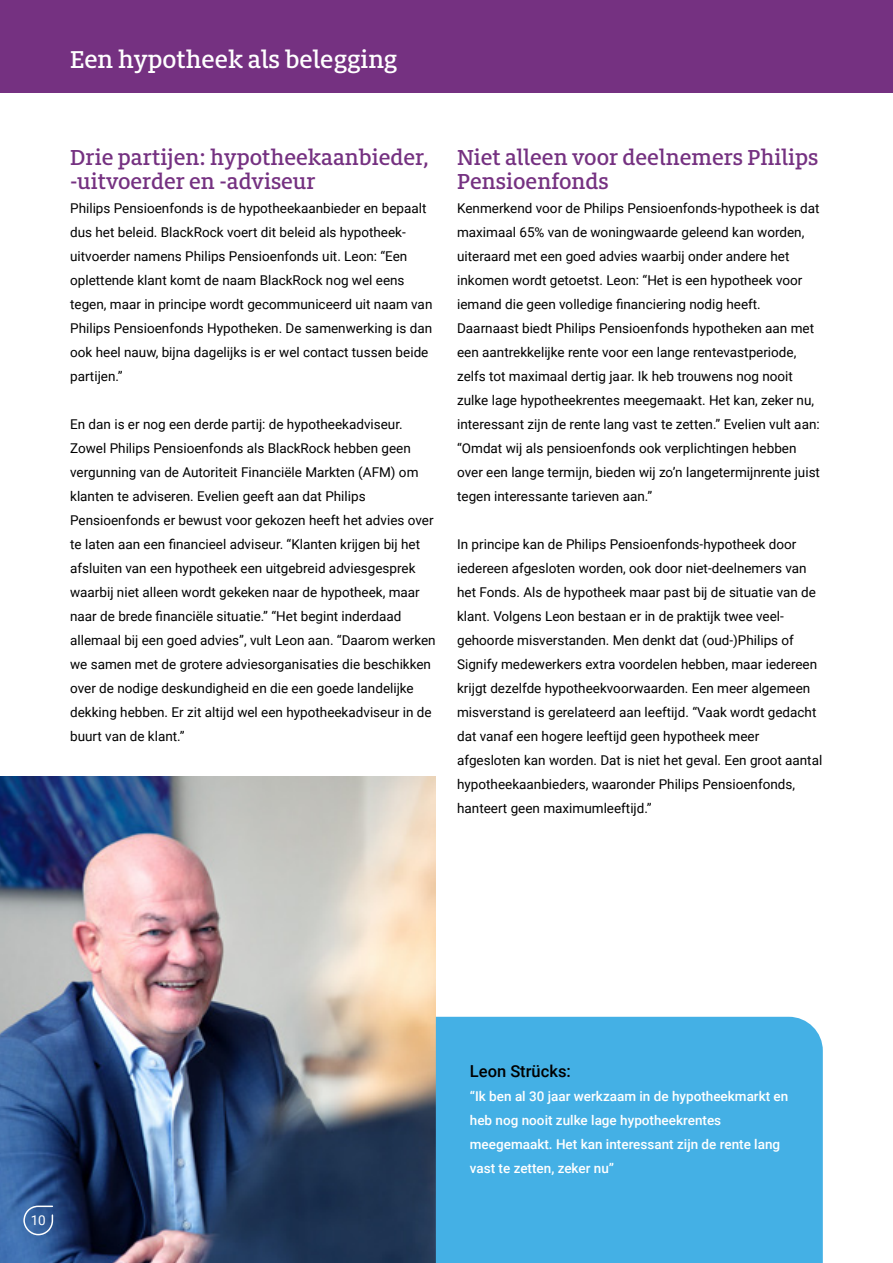
<style>
.page{position:relative;width:893px;height:1263px;background:#fff}
.page>*{position:absolute;margin:0;border:0;box-sizing:border-box;transform-origin:0 0}
.t1{font:500 27px "Milo Slab Pro";color:#fff}
.t2{font:500 24px/24px "Milo Slab Pro";color:#753181}
.t3{font:500 16.5px "Roboto";color:#000}
.t4{font:13.5px/24px "Roboto";color:#000}
.t5{font:500 13.5px/24px "Roboto";color:#fff}
.t6{font:13.5px "Roboto";color:#fff}
</style>
<div class="page">
<div style="left:0;top:0;width:893px;height:92px;background:#753181"></div>
<img style="left:0;top:777px;width:436px;height:486px">
<div style="left:436px;top:1017px;width:387px;height:246px;background:#44b0e5"></div>
<svg style="left:23px;top:1205px;width:31px;height:31px"></svg>
<h1 class="t1" style="left:70px;top:43px;width:329px">Een hypotheek als belegging</h1>
<h2 class="t2" style="left:70px;top:144px;width:360px">Drie partijen: hypotheekaanbieder, -uitvoerder en -adviseur</h2>
<p class="t4" style="left:70px;top:195px;width:364px">Philips Pensioenfonds is de hypotheekaanbieder en bepaalt dus het beleid. BlackRock voert dit beleid als hypotheek&shy;uitvoerder namens Philips Pensioenfonds uit. Leon: “Een oplettende klant komt de naam BlackRock nog wel eens tegen, maar in principe wordt gecommuniceerd uit naam van Philips Pensioenfonds Hypotheken. De samenwerking is dan ook heel nauw, bijna dagelijks is er wel contact tussen beide partijen.”</p>
<p class="t4" style="left:70px;top:411px;width:367px">En dan is er nog een derde partij: de hypotheekadviseur.<br>Zowel Philips Pensioenfonds als BlackRock hebben geen vergunning van de Autoriteit Financiële Markten (AFM) om klanten te adviseren. Evelien geeft aan dat Philips Pensioenfonds er bewust voor gekozen heeft het advies over te laten aan een financieel adviseur. “Klanten krijgen bij het afsluiten van een hypotheek een uitgebreid adviesgesprek waarbij niet alleen wordt gekeken naar de hypotheek, maar naar de brede financiële situatie.” “Het begint inderdaad allemaal bij een goed advies”, vult Leon aan. “Daarom werken we samen met de grotere adviesorganisaties die beschikken over de nodige deskundigheid en die een goede landelijke dekking hebben. Er zit altijd wel een hypotheekadviseur in de buurt van de klant.”</p>
<h2 class="t2" style="left:457px;top:144px;width:363px">Niet alleen voor deelnemers Philips<br>Pensioenfonds</h2>
<p class="t4" style="left:457px;top:195px;width:364px">Kenmerkend voor de Philips Pensioenfonds-hypotheek is dat maximaal 65% van de woningwaarde geleend kan worden, uiteraard met een goed advies waarbij onder andere het inkomen wordt getoetst. Leon: “Het is een hypotheek voor iemand die geen volledige financiering nodig heeft.<br>Daarnaast biedt Philips Pensioenfonds hypotheken aan met een aantrekkelijke rente voor een lange rentevastperiode, zelfs tot maximaal dertig jaar. Ik heb trouwens nog nooit zulke lage hypotheekrentes meegemaakt. Het kan, zeker nu, interessant zijn de rente lang vast te zetten.” Evelien vult aan: “Omdat wij als pensioenfonds ook verplichtingen hebben over een lange termijn, bieden wij zo’n langetermijnrente juist tegen interessante tarieven aan.”</p>
<p class="t4" style="left:457px;top:531px;width:367px">In principe kan de Philips Pensioenfonds-hypotheek door iedereen afgesloten worden, ook door niet-deelnemers van het Fonds. Als de hypotheek maar past bij de situatie van de klant. Volgens Leon bestaan er in de praktijk twee veel&shy;gehoorde misverstanden. Men denkt dat (oud-)Philips of Signify medewerkers extra voordelen hebben, maar iedereen krijgt dezelfde hypotheekvoorwaarden. Een meer algemeen misverstand is gerelateerd aan leeftijd. “Vaak wordt gedacht dat vanaf een hogere leeftijd geen hypotheek meer afgesloten kan worden. Dat is niet het geval. Een groot aantal hypotheekaanbieders, waaronder Philips Pensioenfonds, hanteert geen maximumleeftijd.”</p>
<p class="t6" style="left:31px;top:1210px;width:17px">10</p>
<p class="t3" style="left:470px;top:1059px;width:103px">Leon Strücks:</p>
<p class="t5" style="left:470px;top:1083px;width:320px">“Ik ben al 30 jaar werkzaam in de hypotheekmarkt en heb nog nooit zulke lage hypotheekrentes meegemaakt. Het kan interessant zijn de rente lang vast te zetten, zeker nu”</p>
</div>
